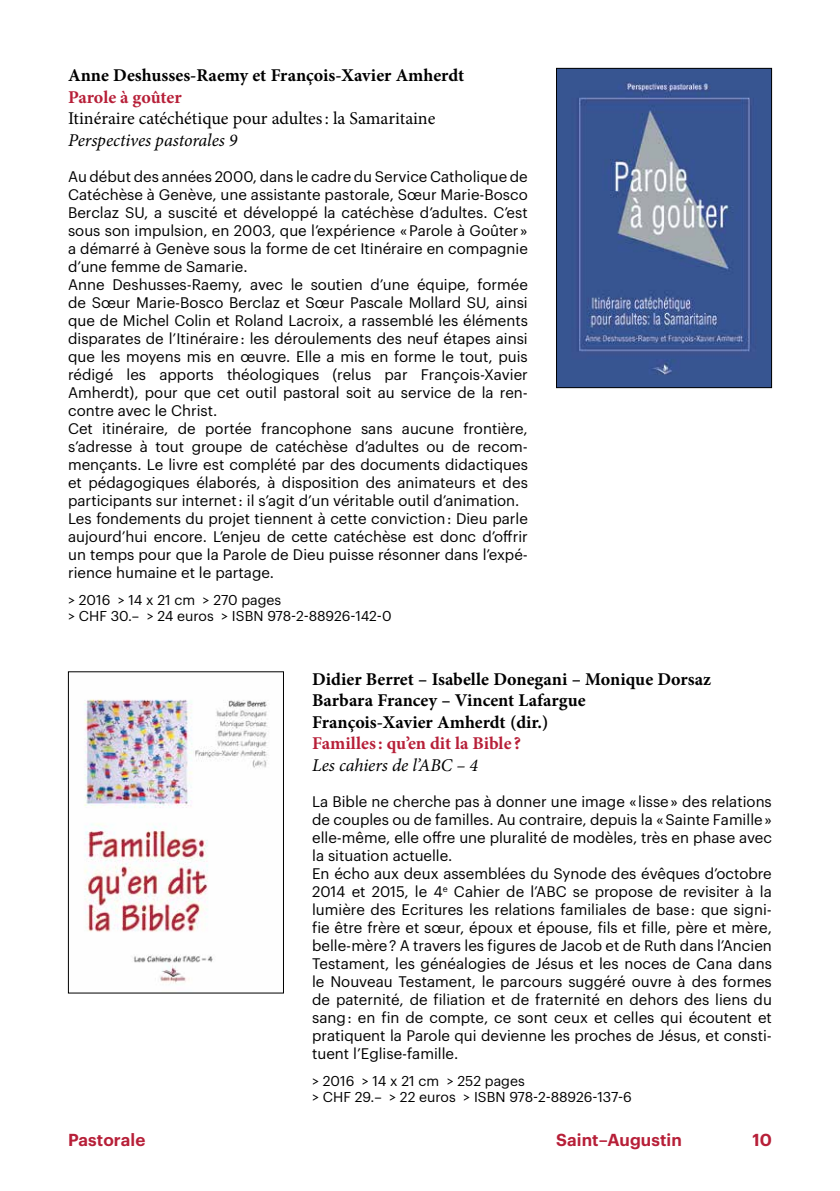
<style>
.page{position:relative;width:840px;height:1191px;background:#fff}
.page>*{position:absolute;margin:0;border:0;box-sizing:border-box;transform-origin:0 0}
.t1{font:700 18px/21.6px "Minion Pro";color:#000}
.t2{font:18px "Minion Pro";color:#000}
.t3{font:italic 18px "Minion Pro";letter-spacing:-.005em;color:#000}
.t4{font:700 18px "Minion Pro";letter-spacing:-.005em;color:#b71f38}
.t5{font:600 17px "Graphik";letter-spacing:.005em;color:#b71f38}
.t6{font:15px/18px "Graphik";color:#000}
.t7{font:14px/16px "Graphik";color:#000}
</style>
<div class="page">
<img style="left:558px;top:70px;width:211px;height:316px">
<div style="left:556px;top:68px;width:215px;height:320px;border:1px solid #000"></div>
<img style="left:84px;top:699px;width:184px;height:284px">
<div style="left:68px;top:671px;width:215px;height:322px;border:1px solid #000"></div>
<p class="t1" style="left:68px;top:64px;width:397px">Anne Deshusses-Raemy et François-Xavier Amherdt</p>
<p class="t4" style="left:68px;top:84px;width:115px">Parole à goûter</p>
<p class="t2" style="left:68px;top:107px;width:368px">Itinéraire catéchétique pour adultes: la Samaritaine</p>
<p class="t3" style="left:68px;top:128px;width:171px">Perspectives pastorales 9</p>
<p class="t6" style="left:68px;top:166px;width:461px">Au début des années 2000, dans le cadre du Service Catholique de Catéchèse à Genève, une assistante pastorale, Sœur Marie-Bosco Berclaz SU, a suscité et développé la catéchèse d’adultes. C’est sous son impulsion, en 2003, que l’expérience « Parole à Goûter » a démarré à Genève sous la forme de cet Itinéraire en compagnie d’une femme de Samarie.<br>Anne Deshusses-Raemy, avec le soutien d’une équipe, formée de Sœur Marie-Bosco Berclaz et Sœur Pascale Mollard SU, ainsi que de Michel Colin et Roland Lacroix, a rassemblé les éléments disparates de l’Itinéraire : les déroulements des neuf étapes ainsi que les moyens mis en œuvre. Elle a mis en forme le tout, puis rédigé les apports théologiques (relus par François-Xavier Amherdt), pour que cet outil pastoral soit au service de la ren&shy;contre avec le Christ.<br>Cet itinéraire, de portée francophone sans aucune frontière, s’adresse à tout groupe de catéchèse d’adultes ou de recom&shy;mençants. Le livre est complété par des documents didactiques et pédagogiques élaborés, à disposition des animateurs et des participants sur internet : il s’agit d’un véritable outil d’animation.<br>Les fondements du projet tiennent à cette conviction : Dieu parle aujourd’hui encore. L’enjeu de cette catéchèse est donc d’offrir un temps pour que la Parole de Dieu puisse résonner dans l’expé&shy;rience humaine et le partage.</p>
<p class="t7" style="left:68px;top:591px;width:325px">&gt; 2016 &gt; 14 x 21 cm &gt; 270 pages<br>&gt; CHF 30.– &gt; 24 euros &gt; ISBN 978-2-88926-142-0</p>
<p class="t1" style="left:312px;top:668px;width:400px">Didier Berret – Isabelle Donegani – Monique Dorsaz<br>Barbara Francey – Vincent Lafargue<br>François-Xavier Amherdt (dir.)</p>
<p class="t4" style="left:312px;top:731px;width:210px">Familles: qu’en dit la Bible ?</p>
<p class="t3" style="left:312px;top:753px;width:167px">Les cahiers de l’ABC – 4</p>
<p class="t6" style="left:312px;top:791px;width:461px">La Bible ne cherche pas à donner une image « lisse » des relations de couples ou de familles. Au contraire, depuis la « Sainte Famille » elle-même, elle offre une pluralité de modèles, très en phase avec la situation actuelle.<br>En écho aux deux assemblées du Synode des évêques d’octobre 2014 et 2015, le 4<sup>e</sup> Cahier de l’ABC se propose de revisiter à la lumière des Ecritures les relations familiales de base : que signi&shy;fie être frère et sœur, époux et épouse, fils et fille, père et mère, belle-mère ? A travers les figures de Jacob et de Ruth dans l’Ancien Testament, les généalogies de Jésus et les noces de Cana dans le Nouveau Testament, le parcours suggéré ouvre à des formes de paternité, de filiation et de fraternité en dehors des liens du sang : en fin de compte, ce sont ceux et celles qui écoutent et pratiquent la Parole qui devienne les proches de Jésus, et consti&shy;tuent l’Eglise-famille.</p>
<p class="t7" style="left:312px;top:1072px;width:321px">&gt; 2016 &gt; 14 x 21 cm &gt; 252 pages<br>&gt; CHF 29.– &gt; 22 euros &gt; ISBN 978-2-88926-137-6</p>
<p class="t5" style="left:68px;top:1126px;width:79px">Pastorale</p>
<p class="t5" style="left:556px;top:1126px;width:127px">Saint–Augustin</p>
<p class="t5" style="left:751px;top:1126px;width:21px">10</p>
</div>
